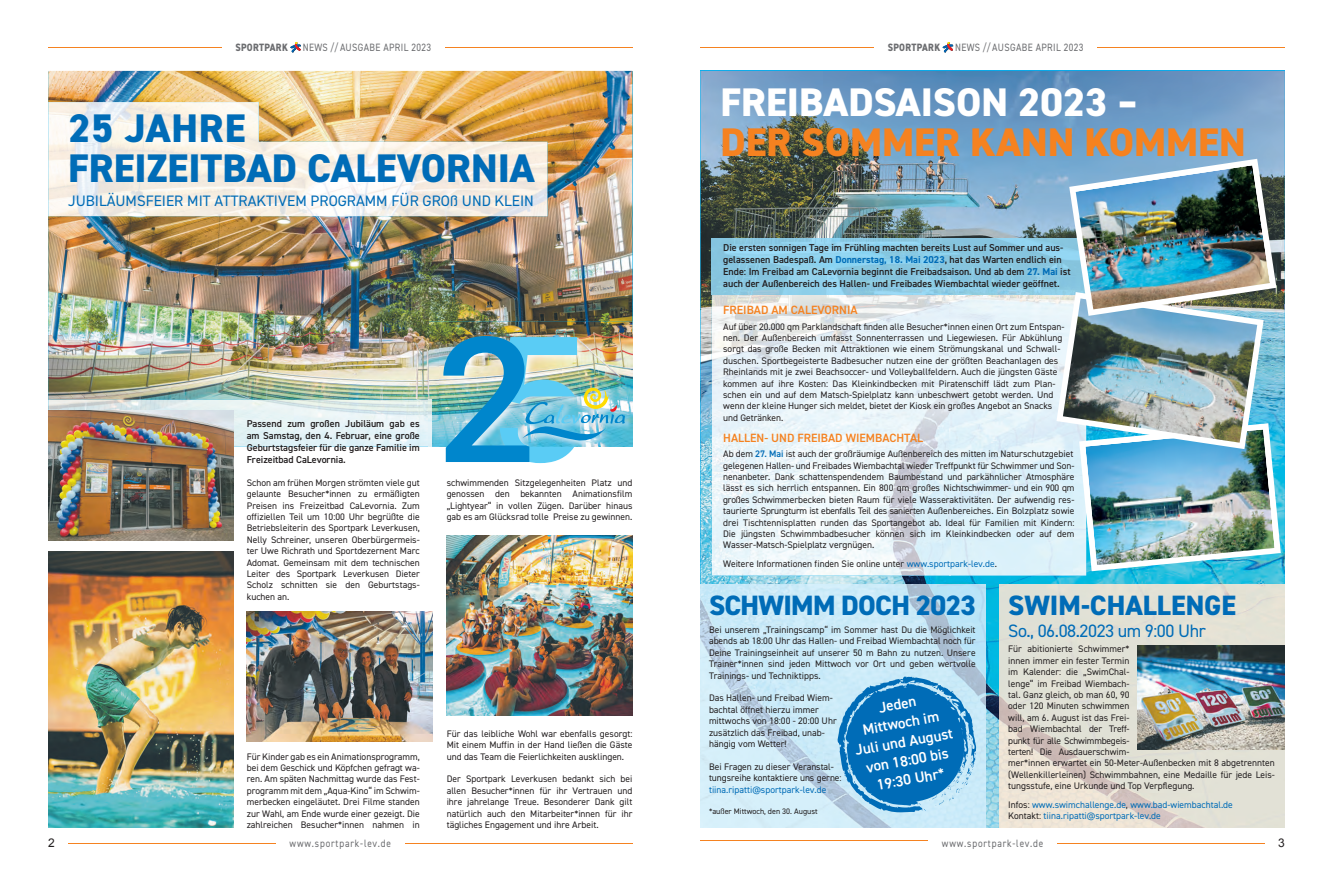
<style>
.page{position:relative;width:1333px;height:896px;background:#fff}
.page>*{position:absolute;margin:0;border:0;box-sizing:border-box;transform-origin:0 0}
.t1{font:800 40px/40px "DIN2014";color:#006cb7}
.t2{font:800 40px "DIN2014";color:#f58220}
.t3{font:800 40px "DIN2014";color:#fff}
.t4{font:800 28px "DIN2014";letter-spacing:-.025em;color:#006cb7}
.t5{font:800 28px "DIN2014";color:#006cb7}
.t6{font:18px "DIN2014";letter-spacing:-.025em;color:#006cb7}
.t7{font:15.1px "DIN2014";color:#006cb7}
.t8{font:600 15px/19px "DIN2014";color:#fff;text-align:center}
.t9{font:600 12px "DIN2014";color:#f58220}
.t10{font:12px "Arial";color:#231f20}
.t11{font:10.6px "DIN2014";letter-spacing:.04em;color:#6c6d70;scale:.87 1}
.t12{font:10.6px "DIN2014";letter-spacing:.09em;color:#6c6d70;scale:.87 1}
.t13{font:800 10.6px "DIN2014";letter-spacing:.035em;color:#6c6d70;scale:.87 1}
.t14{font:600 10px/12px "DIN2014";color:#231f20;text-align:justify}
.t15{font:9.5px/11.4px "DIN2014";color:#231f20;text-align:justify}
.t16{font:9.5px/11.4px "DIN2014";color:#006cb7}
.t17{font:8px "DIN2014";color:#231f20}
.s1{font-weight:700;color:#006cb7}
.s2{font-weight:600;color:#006cb7}
.s3{color:#006cb7}
.s4{color:#231f20}
</style>
<div class="page">
<img style="left:700px;top:71px;width:584px;height:757px">
<img style="left:700px;top:584px;width:285px;height:244px">
<img style="left:999px;top:584px;width:285px;height:244px">
<svg style="left:837px;top:676px;width:139px;height:136px;background:#3e92ca"></svg>
<img style="left:48px;top:71px;width:584px;height:329px">
<img style="left:446px;top:536px;width:186px;height:180px">
<hr style="left:68px;top:843px;width:207px;height:1px;background:#f58220">
<hr style="left:700px;top:840px;width:227px;height:1px;background:#f58220">
<hr style="left:405px;top:843px;width:227px;height:1px;background:#f58220">
<hr style="left:1057px;top:843px;width:207px;height:1px;background:#f58220">
<img style="left:711px;top:295px;width:375px;height:280px">
<img style="left:1137px;top:645px;width:147px;height:104px">
<img style="left:48px;top:400px;width:381px;height:46px">
<img style="left:48px;top:410px;width:186px;height:131px">
<hr style="left:48px;top:47px;width:173px;height:1px;background:#f58220">
<hr style="left:445px;top:47px;width:187px;height:1px;background:#f58220">
<svg style="left:291px;top:42px;width:9px;height:10px"></svg>
<hr style="left:700px;top:47px;width:173px;height:1px;background:#f58220">
<hr style="left:1097px;top:47px;width:187px;height:1px;background:#f58220">
<svg style="left:943px;top:42px;width:9px;height:10px"></svg>
<img style="left:48px;top:102px;width:214px;height:114px">
<img style="left:262px;top:141px;width:285px;height:75px">
<img style="left:247px;top:611px;width:185px;height:130px">
<img style="left:48px;top:551px;width:186px;height:277px">
<img style="left:429px;top:322px;width:203px;height:124px">
<img style="left:429px;top:400px;width:2px;height:47px">
<img style="left:439px;top:332px;width:193px;height:114px">
<img style="left:443px;top:336px;width:182px;height:127px">
<img style="left:711px;top:238px;width:345px;height:57px">
<img style="left:1056px;top:159px;width:224px;height:412px">
<img style="left:1075px;top:165px;width:194px;height:144px">
<p class="t13" style="left:235px;top:44px;width:62px">SPORTPARK</p>
<p class="t11" style="left:303px;top:44px;width:149px">NEWS // AUSGABE APRIL 2023</p>
<p class="t13" style="left:887px;top:44px;width:62px">SPORTPARK</p>
<p class="t11" style="left:955px;top:44px;width:149px">NEWS // AUSGABE APRIL 2023</p>
<h1 class="t1" style="left:68px;top:112px;width:468px">25 JAHRE<br>FREIZEITBAD CALEVORNIA</h1>
<h3 class="t7" style="left:68px;top:195px;width:467px">JUBILÄUMSFEIER MIT ATTRAKTIVEM PROGRAMM FÜR GROß UND KLEIN</h3>
<h1 class="t3" style="left:720px;top:88px;width:419px">FREIBADSAISON 2023 –</h1>
<h1 class="t2" style="left:720px;top:128px;width:527px">DER SOMMER KANN KOMMEN</h1>
<p class="t14" style="left:723px;top:243px;width:349px;text-align:left">Die ersten sonnigen Tage im Frühling machten bereits Lust auf Sommer und aus&shy;gelassenen Badespaß. Am <span class="s1">Donnerstag, 18. Mai 2023</span>, hat das Warten endlich ein Ende: Im Freibad am CaLevornia beginnt die Freibadsaison. Und ab dem <span class="s1">27. Mai</span> ist auch der Außenbereich des Hallen- und Freibades Wiembachtal wieder geöffnet.</p>
<p class="t9" style="left:723px;top:306px;width:136px">FREIBAD AM CALEVORNIA</p>
<p class="t15" style="left:723px;top:322px;width:343px;text-align:left">Auf über 20.000 qm Parklandschaft finden alle Besucher*innen einen Ort zum Entspan&shy;nen. Der Außenbereich umfasst Sonnenterrassen und Liegewiesen. Für Abkühlung sorgt das große Becken mit Attraktionen wie einem Strömungskanal und Schwall&shy;duschen. Sportbegeisterte Badbesucher nutzen eine der größten Beachanlagen des Rheinlands mit je zwei Beachsoccer- und Volleyballfeldern. Auch die jüngsten Gäste kommen auf ihre Kosten: Das Kleinkindbecken mit Piratenschiff lädt zum Plan&shy;schen ein und auf dem Matsch-Spielplatz kann unbeschwert getobt werden. Und wenn der kleine Hunger sich meldet, bietet der Kiosk ein großes Angebot an Snacks und Getränken.</p>
<p class="t14" style="left:247px;top:419px;width:174px">Passend zum großen Jubiläum gab es am Samstag, den 4. Februar, eine große Geburtstagsfeier für die ganze Familie im Freizeitbad CaLevornia.</p>
<p class="t15" style="left:247px;top:478px;width:174px">Schon am frühen Morgen strömten viele gut gelaunte Besucher*innen zu ermäßigten Preisen ins Freizeitbad CaLevornia. Zum offiziellen Teil um 10:00 Uhr begrüßte die Betriebsleiterin des Sportpark Leverkusen, Nelly Schreiner, unseren Oberbürgermeis&shy;ter Uwe Richrath und Sportdezernent Marc Adomat. Gemeinsam mit dem technischen Leiter des Sportpark Leverkusen Dieter Scholz schnitten sie den Geburtstags&shy;kuchen an.</p>
<p class="t9" style="left:723px;top:433px;width:202px">HALLEN- UND FREIBAD WIEMBACHTAL</p>
<p class="t15" style="left:723px;top:449px;width:353px">Ab dem <span class="s2">27. Mai</span> ist auch der großräumige Außenbereich des mitten im Naturschutzgebiet gelegenen Hallen- und Freibades Wiembachtal wieder Treffpunkt für Schwimmer und Son&shy;nenanbeter. Dank schattenspendendem Baumbestand und parkähnlicher Atmosphäre lässt es sich herrlich entspannen. Ein 800 qm großes Nichtschwimmer- und ein 900 qm großes Schwimmerbecken bieten Raum für viele Wasseraktivitäten. Der aufwendig res&shy;taurierte Sprungturm ist ebenfalls Teil des sanierten Außenbereiches. Ein Bolzplatz sowie drei Tischtennisplatten runden das Sportangebot ab. Ideal für Familien mit Kindern:<br>Die jüngsten Schwimmbadbesucher können sich im Kleinkindbecken oder auf dem Wasser-Matsch-Spielplatz vergnügen.</p>
<p class="t15" style="left:723px;top:559px;width:275px">Weitere Informationen finden Sie online unter <span class="s3">www.sportpark-lev.de</span>.</p>
<p class="t15" style="left:446px;top:478px;width:187px">schwimmenden Sitzgelegenheiten Platz und genossen den bekannten Animationsfilm „Lightyear“ in vollen Zügen. Darüber hinaus gab es am Glücksrad tolle Preise zu gewinnen.</p>
<h2 class="t4" style="left:709px;top:595px;width:269px">SCHWIMM DOCH 2023</h2>
<p class="t15" style="left:709px;top:625px;width:268px">Bei unserem „Trainingscamp“ im Sommer hast Du die Möglichkeit abends ab 18:00 Uhr das Hallen- und Freibad Wiembachtal noch für Deine Trainingseinheit auf unserer 50 m Bahn zu nutzen. Unsere Trainer*innen sind jeden Mittwoch vor Ort und geben wertvolle Trainings- und Techniktipps.</p>
<p class="t15" style="left:709px;top:693px;width:129px;text-align:left">Das Hallen- und Freibad Wiem&shy;bachtal öffnet hierzu immer mittwochs von 18:00 - 20:00 Uhr zusätzlich das Freibad, unab&shy;hängig vom Wetter!</p>
<p class="t15" style="left:709px;top:762px;width:134px">Bei Fragen zu dieser Veranstal&shy;tungsreihe kontaktiere uns gerne:</p>
<p class="t16" style="left:709px;top:784px;width:119px">tiina.ripatti@sportpark-lev.de</p>
<p class="t17" style="left:709px;top:808px;width:110px">*außer Mittwoch, den 30. August</p>
<h2 class="t5" style="left:1008px;top:595px;width:229px">SWIM-CHALLENGE</h2>
<h3 class="t6" style="left:1008px;top:624px;width:199px">So., 06.08.2023 um 9:00 Uhr</h3>
<p class="t15" style="left:1008px;top:644px;width:268px;text-align:left">Für abitionierte Schwimmer*<br>innen immer ein fester Termin<br>im Kalender: die „SwimChal-<br>lenge“ im Freibad Wiembach-<br>tal. Ganz gleich, ob man 60, 90<br>oder 120 Minuten schwimmen<br>will, am 6. August ist das Frei-<br>bad Wiembachtal der Treff-<br>punkt für alle Schwimmbegeis-<br>terten! Die Ausdauerschwim-<br>mer*innen erwartet ein 50-Meter-Außenbecken mit 8 abgetrennten (Wellenkillerleinen) Schwimmbahnen, eine Medaille für jede Leis&shy;tungsstufe, eine Urkunde und Top Verpflegung.</p>
<p class="t16" style="left:1008px;top:800px;width:226px"><span class="s4">Infos:</span> www.swimchallenge.de<span class="s4">,</span> www.bad-wiembachtal.de<br><span class="s4">Kontakt:</span> tiina.ripatti@sportpark-lev.de</p>
<p class="t12" style="left:941px;top:840px;width:118px">www.sportpark-lev.de</p>
<h3 class="t8" style="left:847px;top:705px;width:100px;rotate:-10deg">Jeden<br>Mittwoch im<br>Juli und August von 18:00 bis<br>19:30 Uhr*</h3>
<p class="t15" style="left:446px;top:729px;width:187px">Für das leibliche Wohl war ebenfalls gesorgt:<br>Mit einem Muffin in der Hand ließen die Gäste und das Team die Feierlichkeiten ausklingen.</p>
<p class="t15" style="left:446px;top:774px;width:187px">Der Sportpark Leverkusen bedankt sich bei allen Besucher*innen für ihr Vertrauen und ihre jahrelange Treue. Besonderer Dank gilt natürlich auch den Mitarbeiter*innen für ihr tägliches Engagement und ihre Arbeit.</p>
<p class="t15" style="left:247px;top:751px;width:174px">Für Kinder gab es ein Animationsprogramm, bei dem Geschick und Köpfchen gefragt wa&shy;ren. Am späten Nachmittag wurde das Fest&shy;programm mit dem „Aqua-Kino“ im Schwim&shy;merbecken eingeläutet. Drei Filme standen zur Wahl, am Ende wurde einer gezeigt. Die zahlreichen Besucher*innen nahmen in</p>
<p class="t10" style="left:48px;top:836px;width:8px">2</p>
<p class="t12" style="left:289px;top:840px;width:118px">www.sportpark-lev.de</p>
<p class="t10" style="left:1277px;top:836px;width:8px">3</p>
</div>
